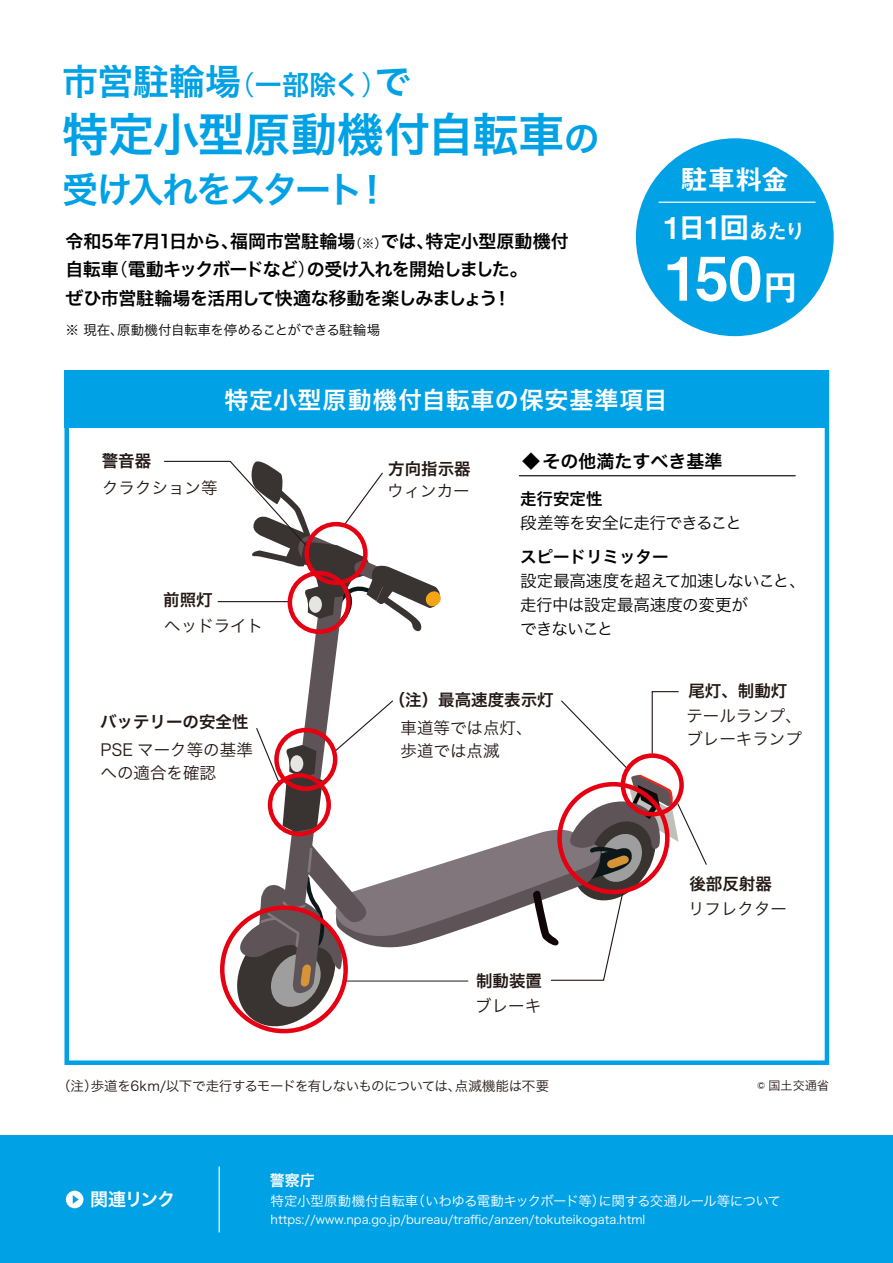
<style>
.page{position:relative;width:893px;height:1263px;background:#fff}
.page>*{position:absolute;margin:0;border:0;box-sizing:border-box;transform-origin:0 0}
.t1{font:60px "Midashi Go Pr 6 N MB31";color:#fff}
.t2{font:46.5px "Hira Kaku Pro W6";letter-spacing:-.015em;color:#00a1e5}
.t3{font:36px "Hira Kaku Pro W6";letter-spacing:-.055em;color:#00a1e5}
.t4{font:36px "Hira Kaku Pro W6";letter-spacing:-.08em;color:#00a1e5}
.t5{font:30px "Midashi Go Pr 6 N MB31";color:#fff}
.t6{font:28.05px "Midashi Go Pr 6 N MB31";color:#fff}
.t7{font:24px "Hira Kaku Pro W6";letter-spacing:.035em;color:#fff}
.t8{font:18px/28.5px "Hira Kaku Pro W6";letter-spacing:-.025em;color:#000}
.t9{font:18px "Hira Kaku Pro W6";color:#000}
.t10{font:18px "Hira Kaku Pro W6";letter-spacing:-.075em;color:#fff}
.t11{font:16.5px/22.5px "Hira Kaku Pro W3";color:#231815}
.t12{font:16.5px/24px "Hira Kaku Pro W3";letter-spacing:-.03em;color:#000}
.t13{font:16.5px "Hira Kaku Pro W6";color:#231815}
.t14{font:16.5px "Hira Kaku Pro W6";color:#000}
.t15{font:15px "Hira Kaku Pro W6";color:#fff}
.t16{font:13.5px "Hira Kaku Pro W3";letter-spacing:-.035em;color:#231815}
.t17{font:13.5px "Hira Kaku Pro W3";letter-spacing:-.03em;color:#fff}
.t18{font:13.5px "Hira Kaku Pro W3";letter-spacing:-.015em;color:#000}
.t19{font:12px "Hira Kaku Pro W3";color:#fff}
.t20{font:12px "Hira Kaku Pro W3";letter-spacing:.01em;color:#231815}
.s1{font-family:"Hira Kaku Pro W3";font-size:27px}
.s2{font-size:27px}
.s3{font-size:36px}
.s4{font-family:"Hira Kaku Pro W3";font-size:12.6px}
.s5{font-size:12.6px}
.s6{font-family:"Hira Kaku Pro W3"}
.s7{font-size:21px}
.s8{font-size:14.4px}
</style>
<div class="page">
<div style="left:0;top:1136px;width:893px;height:127px;background:#00a1e5"></div>
<svg style="left:64px;top:428px;width:765px;height:637px"></svg>
<div style="left:636px;top:138px;width:198px;height:198px;background:#00a1e5;border-radius:50%"></div>
<hr style="left:659px;top:202px;width:156px;height:1px;background:#fff">
<div style="left:64px;top:370px;width:765px;height:58px;background:#00a1e5"></div>
<svg style="left:163px;top:459px;width:545px;height:572px"></svg>
<hr style="left:219px;top:1166px;width:1px;height:66px;background:#fff">
<div style="left:66px;top:1191px;width:17px;height:17px;background:#fff;border-radius:50%"></div>
<svg style="left:73px;top:1195px;width:6px;height:9px"></svg>
<div style="left:304px;top:522px;width:64px;height:63px;border:4px solid #e50012;border-radius:50%"></div>
<div style="left:621px;top:753px;width:63px;height:63px;border:4px solid #e50012;border-radius:50%"></div>
<div style="left:288px;top:571px;width:63px;height:63px;border:4px solid #e50012;border-radius:50%"></div>
<div style="left:274px;top:728px;width:63px;height:63px;border:4px solid #e50012;border-radius:50%"></div>
<div style="left:268px;top:773px;width:63px;height:63px;border:4px solid #e50012;border-radius:50%"></div>
<div style="left:220px;top:905px;width:128px;height:128px;border:4px solid #e50012;border-radius:50%"></div>
<div style="left:557px;top:782px;width:113px;height:112px;border:4px solid #e50012;border-radius:50%"></div>
<h3 class="t3" style="left:62px;top:49px;width:350px">市営駐輪場<span class="s1">（</span><span class="s2">一部除く</span><span class="s1">）</span>で</h3>
<h2 class="t2" style="left:62px;top:93px;width:539px">特定小型原動機付自転車<span class="s3">の</span></h2>
<h3 class="t4" style="left:62px;top:157px;width:329px">受け入れをスタート！</h3>
<p class="t8" style="left:65px;top:226px;width:505px">令和5年7月1日から、福岡市営駐輪場<span class="s4">（</span><span class="s5">※</span><span class="s4">）</span>では、特定小型原動機付自転車<span class="s6">（</span>電動キックボードなど<span class="s6">）</span>の受け入れを開始しました。<br>ぜひ市営駐輪場を活用して快適な移動を楽しみましょう！</p>
<p class="t18" style="left:65px;top:318px;width:316px">※ 現在、原動機付自転車を停めることができる駐輪場</p>
<h3 class="t6" style="left:680px;top:157px;width:111px">駐車料金</h3>
<h3 class="t5" style="left:664px;top:204px;width:143px">1日1回<span class="s7">あたり</span></h3>
<h1 class="t1" style="left:665px;top:230px;width:135px">150<span class="s3">円</span></h1>
<p class="t13" style="left:102px;top:446px;width:51px">警音器</p>
<h3 class="t7" style="left:224px;top:378px;width:445px">特定小型原動機付自転車の保安基準項目</h3>
<p class="t13" style="left:388px;top:454px;width:84px">方向指示器</p>
<p class="t9" style="left:522px;top:444px;width:202px">◆ その他満たすべき基準</p>
<p class="t11" style="left:102px;top:475px;width:117px">クラクション等</p>
<p class="t13" style="left:163px;top:585px;width:51px">前照灯</p>
<p class="t11" style="left:164px;top:613px;width:100px">ヘッドライト</p>
<p class="t11" style="left:387px;top:478px;width:84px">ウィンカー</p>
<p class="t14" style="left:520px;top:484px;width:84px">走行安定性</p>
<p class="t12" style="left:520px;top:509px;width:223px">段差等を安全に走行できること</p>
<p class="t14" style="left:520px;top:542px;width:150px">スピードリミッター</p>
<p class="t12" style="left:520px;top:568px;width:287px">設定最高速度を超えて加速しないこと、走行中は設定最高速度の変更が<br>できないこと</p>
<p class="t13" style="left:100px;top:707px;width:150px">バッテリーの安全性</p>
<p class="t13" style="left:389px;top:684px;width:166px">（注）最高速度表示灯</p>
<p class="t11" style="left:400px;top:715px;width:133px">車道等では点灯、</p>
<p class="t11" style="left:101px;top:737px;width:154px">PSE マーク等の基準</p>
<p class="t11" style="left:400px;top:738px;width:100px">歩道では点滅</p>
<p class="t11" style="left:101px;top:760px;width:117px">への適合を確認</p>
<p class="t13" style="left:476px;top:965px;width:67px">制動装置</p>
<p class="t11" style="left:475px;top:993px;width:67px">ブレーキ</p>
<p class="t16" style="left:57px;top:1073px;width:494px">（注）歩道を6km/以下で走行するモードを有しないものについては、点滅機能は不要</p>
<p class="t15" style="left:270px;top:1167px;width:46px">警察庁</p>
<p class="t13" style="left:688px;top:676px;width:100px">尾灯、制動灯</p>
<p class="t11" style="left:686px;top:704px;width:117px">テールランプ、ブレーキランプ</p>
<p class="t13" style="left:689px;top:869px;width:84px">後部反射器</p>
<p class="t11" style="left:688px;top:896px;width:100px">リフレクター</p>
<p class="t20" style="left:757px;top:1075px;width:74px"><span class="s8">©</span> 国土交通省</p>
<p class="t10" style="left:90px;top:1183px;width:87px">関連リンク</p>
<p class="t17" style="left:271px;top:1189px;width:512px">特定小型原動機付自転車（いわゆる電動キックボード等）に関する交通ルール等について</p>
<p class="t19" style="left:271px;top:1209px;width:376px">https://www.npa.go.jp/bureau/traffic/anzen/tokuteikogata.html</p>
</div>
